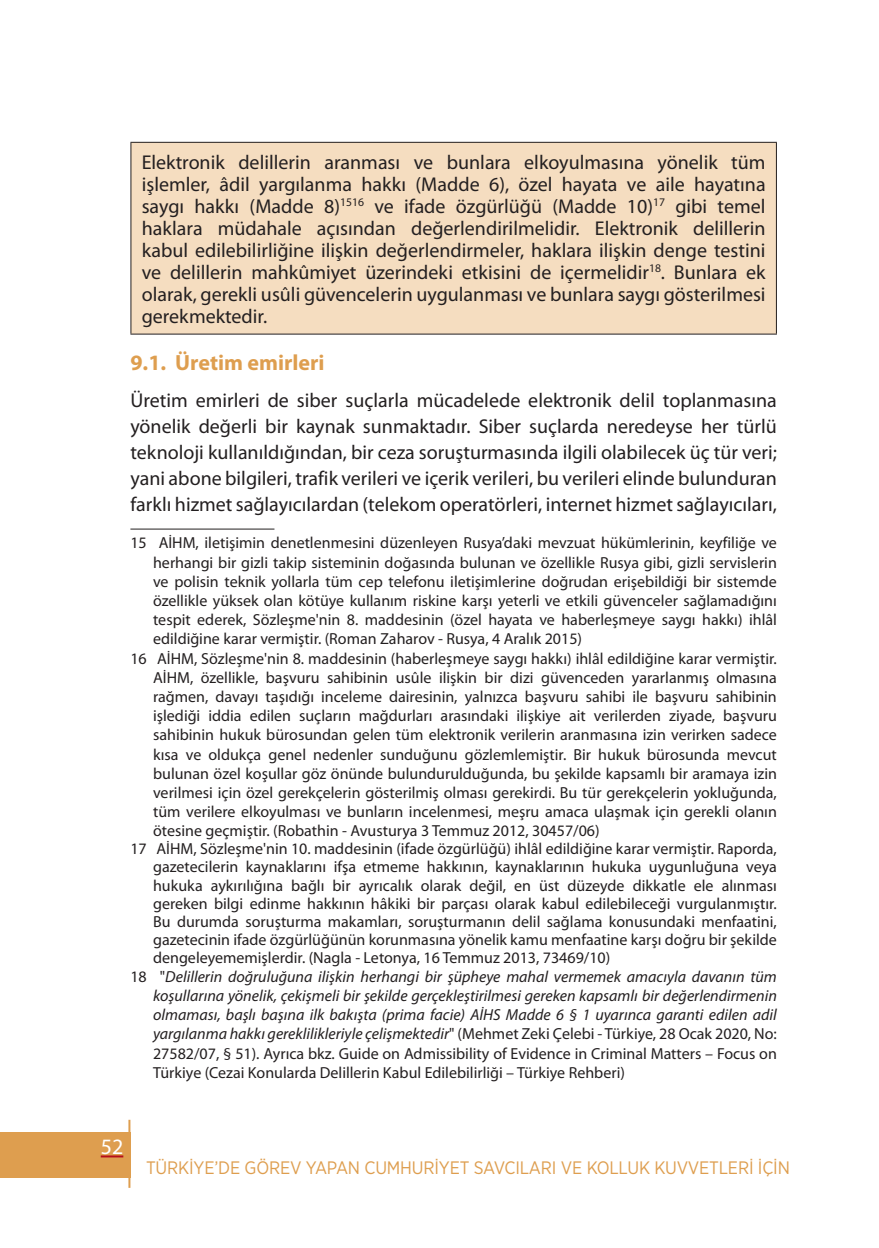
<style>
.page{position:relative;width:879px;height:1248px;background:#fff}
.page>*{position:absolute;margin:0;border:0;box-sizing:border-box;transform-origin:0 0}
.BAŞLIK_MADDELİ{font:700 22px "Myriad Pro";color:#de9e4f}
.t1{font:22px "Myriad Pro";color:#fff}
.t2{font:20px/22px "Myriad Pro";color:#231f20;text-align:justify}
.t3{font:18px "Gotham Narrow";letter-spacing:-.01em;color:#de9e4f}
.DİPNOT{font:16px/19.2px "Myriad Pro";color:#231f20;text-align:justify}
.DİPNOT-2{font:italic 16px/19.2px "Myriad Pro";color:#231f20;text-align:justify}
.s1{font-style:normal}
</style>
<div class="page">
<div style="left:0;top:1131px;width:130px;height:46px;background:#de9e4f"></div>
<hr style="left:128px;top:1119px;width:2px;height:68px;background:#de9e4f">
<hr style="left:101px;top:1155px;width:22px;height:2px;background:#b60f19">
<div style="left:131px;top:142px;width:645px;height:192px;background:#f5ddc0"></div>
<hr style="left:130px;top:142px;width:647px;height:1px;background:#231f20">
<hr style="left:130px;top:333px;width:647px;height:1px;background:#231f20">
<hr style="left:130px;top:143px;width:1px;height:190px;background:#231f20">
<hr style="left:776px;top:143px;width:1px;height:190px;background:#231f20">
<hr style="left:130px;top:528px;width:144px;height:1px;background:#231f20">
<p class="t2" style="left:142px;top:151px;width:625px">Elektronik delillerin aranması ve bunlara elkoyulmasına yönelik tüm işlemler, âdil yargılanma hakkı (Madde 6), özel hayata ve aile hayatına saygı hakkı (Madde 8)<sup>1516</sup> ve ifade özgürlüğü (Madde 10)<sup>17</sup> gibi temel haklara müdahale açısından değerlendirilmelidir. Elektronik delillerin kabul edilebilirliğine ilişkin değerlendirmeler, haklara ilişkin denge testini ve delillerin mahkûmiyet üzerindeki etkisini de içermelidir<sup>18</sup>. Bunlara ek olarak, gerekli usûli güvencelerin uygulanması ve bunlara saygı gösterilmesi gerekmektedir.</p>
<p class="BAŞLIK_MADDELİ" style="left:130px;top:348px;width:195px">9.1. Üretim emirleri</p>
<p class="t2" style="left:130px;top:387px;width:648px;line-height:26px">Üretim emirleri de siber suçlarla mücadelede elektronik delil toplanmasına yönelik değerli bir kaynak sunmaktadır. Siber suçlarda neredeyse her türlü teknoloji kullanıldığından, bir ceza soruşturmasında ilgili olabilecek üç tür veri; yani abone bilgileri, trafik verileri ve içerik verileri, bu verileri elinde bulunduran farklı hizmet sağlayıcılardan (telekom operatörleri, internet hizmet sağlayıcıları,</p>
<p class="DİPNOT" style="left:153px;top:533px;width:625px;text-indent:-23px">15 AİHM, iletişimin denetlenmesini düzenleyen Rusya’daki mevzuat hükümlerinin, keyfiliğe ve herhangi bir gizli takip sisteminin doğasında bulunan ve özellikle Rusya gibi, gizli servislerin ve polisin teknik yollarla tüm cep telefonu iletişimlerine doğrudan erişebildiği bir sistemde özellikle yüksek olan kötüye kullanım riskine karşı yeterli ve etkili güvenceler sağlamadığını tespit ederek, Sözleşme'nin 8. maddesinin (özel hayata ve haberleşmeye saygı hakkı) ihlâl edildiğine karar vermiştir. (Roman Zaharov - Rusya, 4 Aralık 2015)</p>
<p class="DİPNOT" style="left:153px;top:648px;width:625px;text-indent:-23px">16 AİHM, Sözleşme'nin 8. maddesinin (haberleşmeye saygı hakkı) ihlâl edildiğine karar vermiştir.<br>AİHM, özellikle, başvuru sahibinin usûle ilişkin bir dizi güvenceden yararlanmış olmasına rağmen, davayı taşıdığı inceleme dairesinin, yalnızca başvuru sahibi ile başvuru sahibinin işlediği iddia edilen suçların mağdurları arasındaki ilişkiye ait verilerden ziyade, başvuru sahibinin hukuk bürosundan gelen tüm elektronik verilerin aranmasına izin verirken sadece kısa ve oldukça genel nedenler sunduğunu gözlemlemiştir. Bir hukuk bürosunda mevcut bulunan özel koşullar göz önünde bulundurulduğunda, bu şekilde kapsamlı bir aramaya izin verilmesi için özel gerekçelerin gösterilmiş olması gerekirdi. Bu tür gerekçelerin yokluğunda, tüm verilere elkoyulması ve bunların incelenmesi, meşru amaca ulaşmak için gerekli olanın ötesine geçmiştir. (Robathin - Avusturya 3 Temmuz 2012, 30457/06)</p>
<p class="DİPNOT" style="left:153px;top:839px;width:625px;line-height:18px;text-indent:-23px">17 AİHM, Sözleşme'nin 10. maddesinin (ifade özgürlüğü) ihlâl edildiğine karar vermiştir. Raporda, gazetecilerin kaynaklarını ifşa etmeme hakkının, kaynaklarının hukuka uygunluğuna veya hukuka aykırılığına bağlı bir ayrıcalık olarak değil, en üst düzeyde dikkatle ele alınması gereken bilgi edinme hakkının hâkiki bir parçası olarak kabul edilebileceği vurgulanmıştır.<br>Bu durumda soruşturma makamları, soruşturmanın delil sağlama konusundaki menfaatini, gazetecinin ifade özgürlüğünün korunmasına yönelik kamu menfaatine karşı doğru bir şekilde dengeleyememişlerdir. (Nagla - Letonya, 16 Temmuz 2013, 73469/10)</p>
<p class="DİPNOT-2" style="left:153px;top:966px;width:625px;text-indent:-23px"><span class="s1">18 "</span>Delillerin doğruluğuna ilişkin herhangi bir şüpheye mahal vermemek amacıyla davanın tüm koşullarına yönelik, çekişmeli bir şekilde gerçekleştirilmesi gereken kapsamlı bir değerlendirmenin olmaması, başlı başına ilk bakışta (prima facie) AİHS Madde 6 § 1 uyarınca garanti edilen adil yargılanma hakkı gereklilikleriyle çelişmektedir<span class="s1">" (Mehmet Zeki Çelebi - Türkiye, 28 Ocak 2020, No:<br>27582/07, § 51). Ayrıca bkz. Guide on Admissibility of Evidence in Criminal Matters – Focus on Türkiye (Cezai Konularda Delillerin Kabul Edilebilirliği – Türkiye Rehberi)</span></p>
<h1 class="t1" style="left:101px;top:1133px;width:24px">52</h1>
<p class="t3" style="left:146px;top:1156px;width:645px">TÜRKİYE’DE GÖREV YAPAN CUMHURİYET SAVCILARI VE KOLLUK KUVVETLERİ İÇİN</p>
</div>
